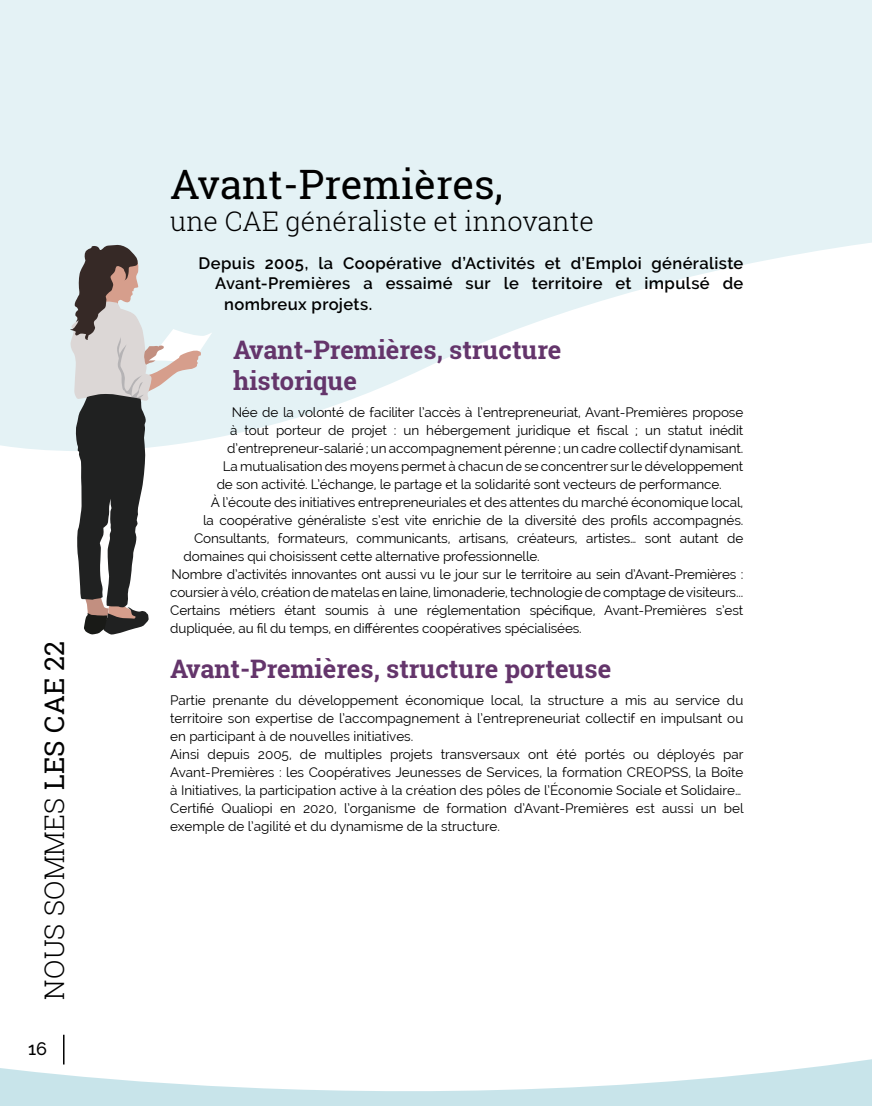
<style>
.page{position:relative;width:872px;height:1106px;background:#fff}
.page>*{position:absolute;margin:0;border:0;box-sizing:border-box;transform-origin:0 0}
.t1{font:40.5px "Roboto Slab";color:#000}
.t2{font:300 27px "Roboto Slab";color:#000}
.t3{font:700 25.5px/30.6px "Roboto Slab";color:#64356b}
.t4{font:500 18px "Raleway";color:#000}
.t5{font:600 16.5px/19.8px "Raleway";letter-spacing:.02em;color:#000;text-align:right}
.t6{font:13.5px/18px "Raleway";letter-spacing:-.01em;color:#000}
.s1{font-weight:400}
</style>
<div class="page">
<svg style="left:0;top:1034px;width:872px;height:72px"></svg>
<svg style="left:0;top:0;width:872px;height:451px;fill:#e4f2f5"></svg>
<hr style="left:63px;top:1034px;width:1px;height:30px;background:#000">
<svg style="left:70px;top:245px;width:142px;height:389px"></svg>
<h2 class="t2" style="left:36px;top:999px;width:360px;rotate:-90deg">NOUS SOMMES <span class="s1">LES CAE 22</span></h2>
<h3 class="t4" style="left:28px;top:1038px;width:21px">16</h3>
<h1 class="t1" style="left:170px;top:156px;width:334px">Avant-Premières,</h1>
<h2 class="t2" style="left:170px;top:203px;width:425px">une CAE généraliste et innovante</h2>
<p class="t5" style="left:199px;top:253px;width:546px">Depuis 2005, la Coopérative d’Activités et d’Emploi généraliste<br>Avant-Premières a essaimé sur le territoire et impulsé de</p>
<p class="t5" style="left:224px;top:295px;width:150px">nombreux projets.</p>
<h3 class="t3" style="left:233px;top:334px;width:330px">Avant-Premières, structure historique</h3>
<p class="t6" style="left:232px;top:403px;width:513px">Née de la volonté de faciliter l’accès à l’entrepreneuriat, Avant-Premières propose</p>
<p class="t6" style="left:230px;top:421px;width:515px">à tout porteur de projet : un hébergement juridique et fiscal ; un statut inédit</p>
<p class="t6" style="left:227px;top:439px;width:518px">d’entrepreneur-salarié ; un accompagnement pérenne ; un cadre collectif dynamisant.</p>
<p class="t6" style="left:223px;top:457px;width:522px">La mutualisation des moyens permet à chacun de se concentrer sur le développement</p>
<p class="t6" style="left:217px;top:475px;width:506px">de son activité. L’échange, le partage et la solidarité sont vecteurs de performance.</p>
<p class="t6" style="left:211px;top:493px;width:534px">À l’écoute des initiatives entrepreneuriales et des attentes du marché économique local,</p>
<p class="t6" style="left:203px;top:511px;width:542px">la coopérative généraliste s’est vite enrichie de la diversité des profils accompagnés.</p>
<p class="t6" style="left:194px;top:529px;width:551px">Consultants, formateurs, communicants, artisans, créateurs, artistes… sont autant de</p>
<p class="t6" style="left:184px;top:547px;width:358px">domaines qui choisissent cette alternative professionnelle.</p>
<p class="t6" style="left:172px;top:565px;width:573px">Nombre d’activités innovantes ont aussi vu le jour sur le territoire au sein d’Avant-Premières :</p>
<p class="t6" style="left:170px;top:583px;width:574px">coursier à vélo, création de matelas en laine, limonaderie, technologie de comptage de visiteurs...</p>
<p class="t6" style="left:170px;top:601px;width:575px">Certains métiers étant soumis à une réglementation spécifique, Avant-Premières s’est</p>
<p class="t6" style="left:170px;top:619px;width:413px">dupliquée, au fil du temps, en différentes coopératives spécialisées.</p>
<h3 class="t3" style="left:170px;top:653px;width:442px">Avant-Premières, structure porteuse</h3>
<p class="t6" style="left:170px;top:691px;width:575px">Partie prenante du développement économique local, la structure a mis au service du territoire son expertise de l’accompagnement à l’entrepreneuriat collectif en impulsant ou en participant à de nouvelles initiatives.<br>Ainsi depuis 2005, de multiples projets transversaux ont été portés ou déployés par Avant-Premières : les Coopératives Jeunesses de Services, la formation CREOPSS, la Boîte à Initiatives, la participation active à la création des pôles de l’Économie Sociale et Solidaire… Certifié Qualiopi en 2020, l’organisme de formation d’Avant-Premières est aussi un bel exemple de l’agilité et du dynamisme de la structure.</p>
</div>
